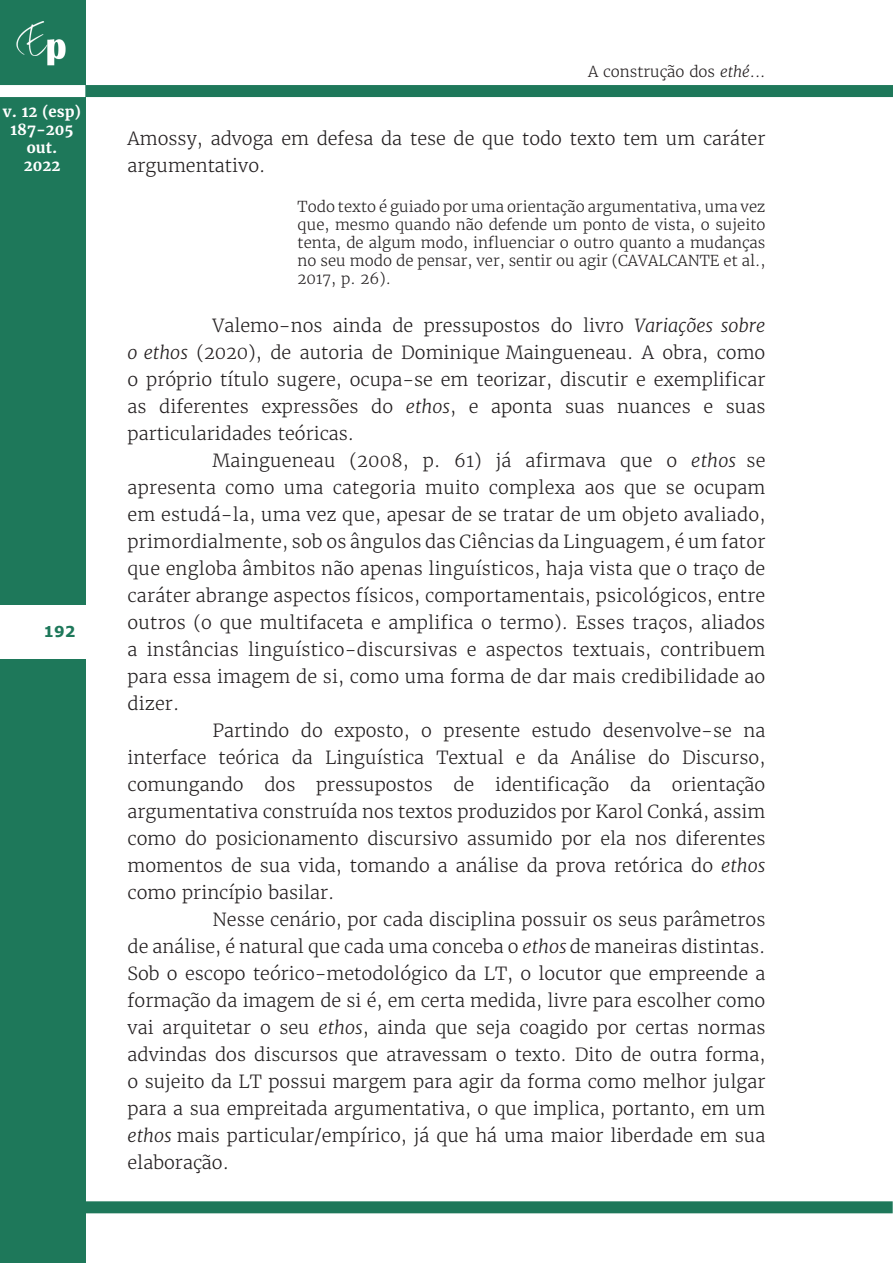
<style>
.page{position:relative;width:893px;height:1263px;background:#fff}
.page>*{position:absolute;margin:0;border:0;box-sizing:border-box;transform-origin:0 0}
.Corpo_do_artigo{font:300 18px/27px "Merriweather";color:#231f20;text-align:justify}
.Citação__4L{font:300 15px/18px "Merriweather";color:#231f20;text-align:justify}
.t1{font:700 15px/18px "Merriweather";color:#fff;text-align:center}
.t2{font:700 15px "Verdana";color:#1e785a}
.s1{font-style:italic}
</style>
<div class="page">
<div style="left:0;top:0;width:85px;height:1263px;background:#1e785a"></div>
<img style="left:16px;top:21px;width:50px;height:45px">
<div style="left:85px;top:85px;width:808px;height:12px;background:#1e785a"></div>
<div style="left:0;top:85px;width:85px;height:12px;background:#fff"></div>
<div style="left:0;top:605px;width:85px;height:53px;background:#fff"></div>
<div style="left:84px;top:1201px;width:809px;height:12px;background:#1e785a"></div>
<p class="t1" style="left:3px;top:103px;width:80px">v. 12 (esp)<br>187-205 out.<br>2022</p>
<p class="t2" style="left:44px;top:622px;width:33px">192</p>
<p class="Citação__4L" style="left:588px;top:63px;width:179px">A construção dos <span class="s1">ethé</span>...</p>
<p class="Corpo_do_artigo" style="left:128px;top:125px;width:639px">Amossy, advoga em defesa da tese de que todo texto tem um caráter argumentativo.</p>
<p class="Citação__4L" style="left:298px;top:197px;width:469px">Todo texto é guiado por uma orientação argumentativa, uma vez que, mesmo quando não defende um ponto de vista, o sujeito tenta, de algum modo, influenciar o outro quanto a mudanças no seu modo de pensar, ver, sentir ou agir (CAVALCANTE et al., 2017, p. 26).</p>
<p class="Corpo_do_artigo" style="left:128px;top:312px;width:639px;text-indent:85px">Valemo-nos ainda de pressupostos do livro <span class="s1">Variações sobre o ethos</span> (2020), de autoria de Dominique Maingueneau. A obra, como o próprio título sugere, ocupa-se em teorizar, discutir e exemplificar as diferentes expressões do <span class="s1">ethos</span>, e aponta suas nuances e suas particularidades teóricas.</p>
<p class="Corpo_do_artigo" style="left:128px;top:447px;width:639px;text-indent:85px">Maingueneau (2008, p. 61) já afirmava que o <span class="s1">ethos</span> se apresenta como uma categoria muito complexa aos que se ocupam em estudá-la, uma vez que, apesar de se tratar de um objeto avaliado, primordialmente, sob os ângulos das Ciências da Linguagem, é um fator que engloba âmbitos não apenas linguísticos, haja vista que o traço de caráter abrange aspectos físicos, comportamentais, psicológicos, entre outros (o que multifaceta e amplifica o termo). Esses traços, aliados a instâncias linguístico-discursivas e aspectos textuais, contribuem para essa imagem de si, como uma forma de dar mais credibilidade ao dizer.</p>
<p class="Corpo_do_artigo" style="left:128px;top:717px;width:639px;text-indent:85px">Partindo do exposto, o presente estudo desenvolve-se na interface teórica da Linguística Textual e da Análise do Discurso, comungando dos pressupostos de identificação da orientação argumentativa construída nos textos produzidos por Karol Conká, assim como do posicionamento discursivo assumido por ela nos diferentes momentos de sua vida, tomando a análise da prova retórica do <span class="s1">ethos </span>como princípio basilar.</p>
<p class="Corpo_do_artigo" style="left:128px;top:906px;width:639px;text-indent:85px">Nesse cenário, por cada disciplina possuir os seus parâmetros de análise, é natural que cada uma conceba o <span class="s1">ethos</span> de maneiras distintas.<br>Sob o escopo teórico-metodológico da LT, o locutor que empreende a formação da imagem de si é, em certa medida, livre para escolher como vai arquitetar o seu <span class="s1">ethos</span>, ainda que seja coagido por certas normas advindas dos discursos que atravessam o texto. Dito de outra forma, o sujeito da LT possui margem para agir da forma como melhor julgar para a sua empreitada argumentativa, o que implica, portanto, em um <span class="s1">ethos</span> mais particular/empírico, já que há uma maior liberdade em sua elaboração.</p>
</div>
